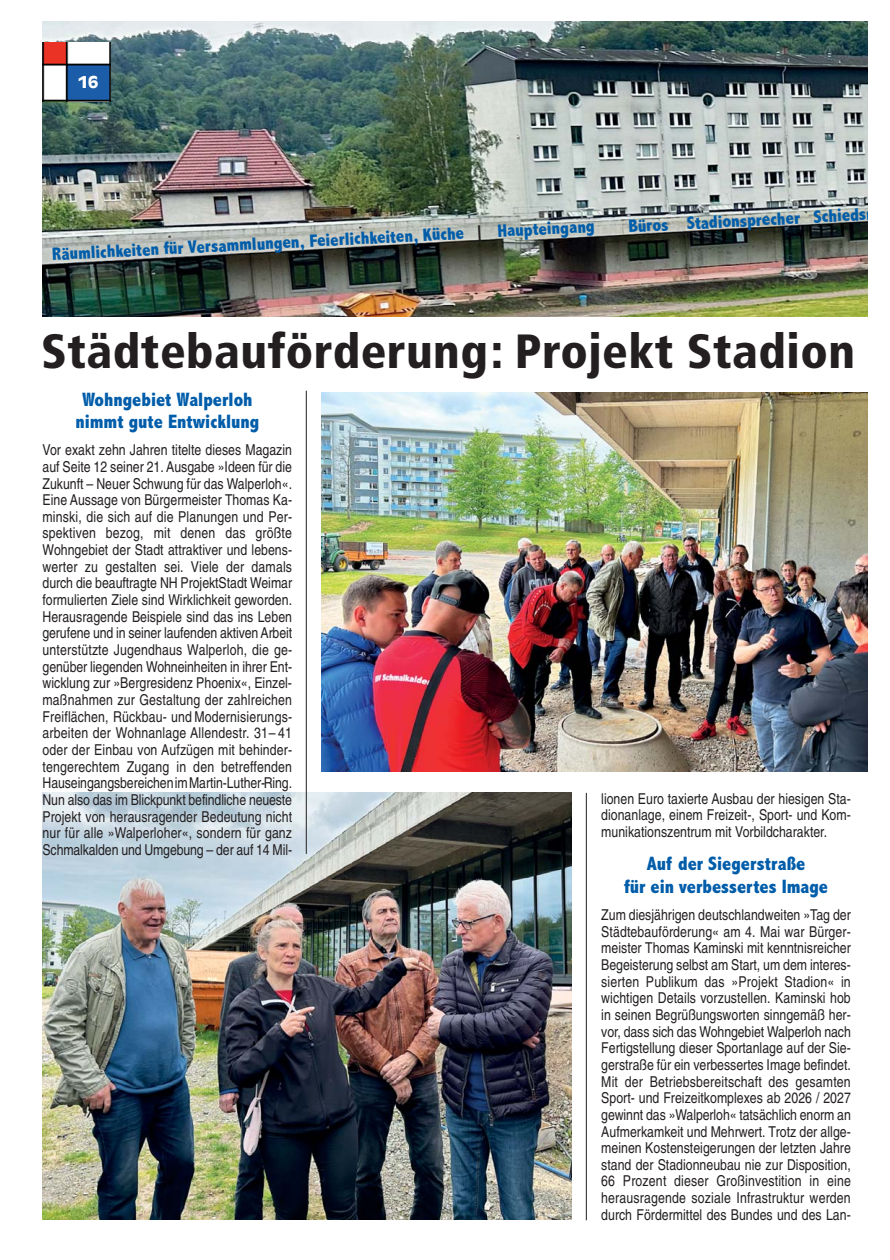
<style>
.page{position:relative;width:890px;height:1260px;background:#fff}
.page>*{position:absolute;margin:0;border:0;box-sizing:border-box;transform-origin:0 0}
.t1{font:900 condensed 48px "Frutiger";letter-spacing:.01em;color:#231f20}
.t2{font:800 condensed 19.5px/22.5px "Abadi";color:#005daa;text-align:center}
.t3{font:800 condensed 18px "Abadi";color:#005daa}
.t4{font:700 18px "Antique Olive T";color:#fff}
.t5{font:15px/16.6px "Helvetica";color:#231f20;text-align:justify;scale:.82 1}
.s1{color:#231f20}
</style>
<div class="page">
<img style="left:43px;top:21px;width:824px;height:296px">
<img style="left:322px;top:392px;width:545px;height:379px">
<img style="left:43px;top:793px;width:528px;height:426px">
<hr style="left:306px;top:391px;width:1px;height:463px;background:#231f20">
<hr style="left:586px;top:793px;width:1px;height:427px;background:#231f20">
<img style="left:43px;top:43px;width:67px;height:58px">
<p class="t4" style="left:78px;top:76px;width:22px">16</p>
<p class="t3" style="left:52px;top:248px;width:545px;rotate:-3deg">Räumlichkeiten für Versammlungen, Feierlichkeiten, Küche <span class="s1">|</span> Haupteingang</p>
<p class="t3" style="left:628px;top:220px;width:245px;rotate:-3deg">Büros Stadionsprecher Schiedsr</p>
<h1 class="t1" style="left:41px;top:332px;width:815px">Städtebauförderung: Projekt Stadion</h1>
<h2 class="t2" style="left:75px;top:390px;width:185px">Wohngebiet Walperloh nimmt gute Entwicklung</h2>
<p class="t5" style="left:43px;top:443px;width:306px">Vor exakt zehn Jahren titelte dieses Magazin auf Seite 12 seiner 21. Ausgabe »Ideen für die Zukunft – Neuer Schwung für das Walperloh«.<br>Eine Aussage von Bürgermeister Thomas Ka&shy;minski, die sich auf die Planungen und Per&shy;spektiven bezog, mit denen das größte Wohngebiet der Stadt attraktiver und lebens&shy;werter zu gestalten sei. Viele der damals durch die beauftragte NH ProjektStadt Weimar formulierten Ziele sind Wirklichkeit geworden.<br>Herausragende Beispiele sind das ins Leben gerufene und in seiner laufenden aktiven Arbeit unterstützte Jugend haus Walperloh, die ge&shy;gen über liegenden Wohneinheiten in ihrer Ent&shy;wicklung zur »Bergresidenz Phoenix«, Einzel&shy;maßnahmen zur Gestaltung der zahlreichen Freiflächen, Rückbau- und Modernisierungs - arbeiten der Wohnanlage Allendestr. 31– 41 oder der Einbau von Aufzügen mit behinder&shy;tengerechtem Zugang in den betreffenden HauseingangsbereichenimMartin-Luther-Ring.<br>Nun also das im Blickpunkt befindliche neueste Projekt von heraus ragender Bedeutung nicht nur für alle »Walperloher«, sondern für ganz Schmalkalden und Umgebung – der auf 14 Mil-</p>
<p class="t5" style="left:601px;top:792px;width:306px">lionen Euro taxierte Ausbau der hiesigen Sta&shy;dionanlage, einem Freizeit-, Sport- und Kom&shy;munikationszentrum mit Vorbildcharakter.</p>
<h2 class="t2" style="left:624px;top:855px;width:205px">Auf der Siegerstraße<br>für ein verbessertes Image</h2>
<p class="t5" style="left:601px;top:908px;width:306px">Zum diesjäh rigen deutschlandweiten »Tag der Städtebauförderung« am 4. Mai war Bürger&shy;meister Thomas Kaminski mit kenntnisreicher Begeisterung selbst am Start, um dem interes&shy;sierten Publikum das »Projekt Stadion« in wichtigen Details vorzustellen. Kaminski hob in seinen Begrüßungsworten sinngemäß her&shy;vor, dass sich das Wohngebiet Walperloh nach Fertigstellung dieser Sportanlage auf der Sie&shy;gerstraße für ein verbessertes Image befindet.<br>Mit der Betriebsbereitschaft des gesamten Sport- und Freizeitkomplexes ab 2026 / 2027 gewinnt das »Walperloh« tatsächlich enorm an Aufmerkamkeit und Mehrwert. Trotz der allge&shy;meinen Kostensteigerungen der letzten Jahre stand der Stadionneubau nie zur Disposition, 66 Prozent dieser Großinvestition in eine heraus ragende soziale Infrastruktur werden durch Fördermittel des Bundes und des Lan-</p>
</div>
